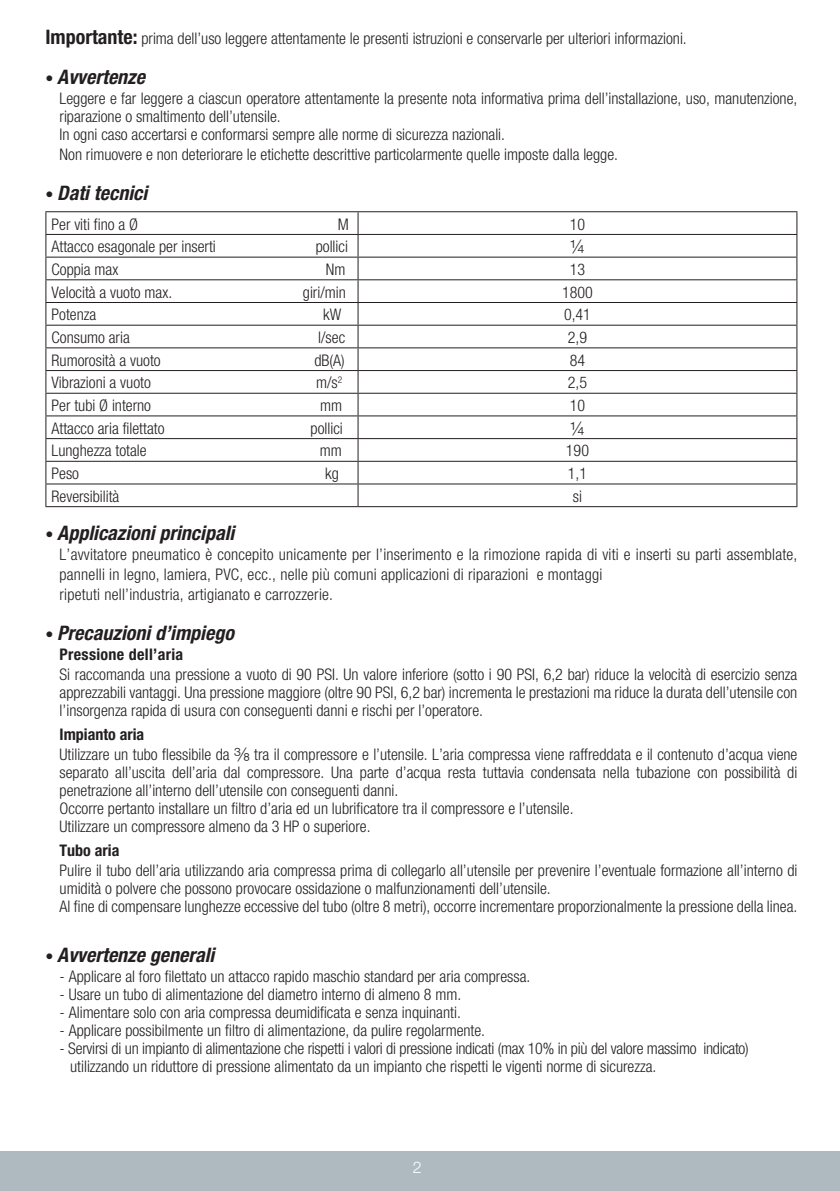
<style>
.page{position:relative;width:840px;height:1191px;background:#fff}
.page>*{position:absolute;margin:0;border:0;box-sizing:border-box;transform-origin:0 0}
.t1{font:italic 700 20px "Helvetica Amos Cond";color:#231f20}
.t2{font:300 16px/18px "Helvetica Amos Cond";color:#231f20}
.t3{font:700 16px "Helvetica Amos Cond";color:#231f20}
.t4{font:700 16px "Helvetica Amos Cond";letter-spacing:.02em;color:#231f20}
.t5{font:300 16px "Helvetica Amos";color:#fff}
.s1{font-weight:700;font-size:20px}
.s2{font-weight:300;font-style:normal;font-size:16px}
</style>
<div class="page">
<div style="left:0;top:1151px;width:839px;height:40px;background:#aeb9c0"></div>
<hr style="left:45px;top:211px;width:313px;height:1px;background:#231f20">
<hr style="left:358px;top:211px;width:439px;height:1px;background:#231f20">
<hr style="left:45px;top:506px;width:313px;height:1px;background:#231f20">
<hr style="left:358px;top:506px;width:439px;height:1px;background:#231f20">
<svg style="left:45px;top:212px;width:752px;height:294px"></svg>
<p class="t2" style="left:45px;top:29px;width:642px"><span class="s1">Importante:</span> prima dell’uso leggere attentamente le presenti istruzioni e conservarle per ulteriori informazioni.</p>
<p class="t1" style="left:45px;top:65px;width:101px"><span class="s2">•</span> Avvertenze</p>
<p class="t2" style="left:60px;top:89px;width:739px">Leggere e far leggere a ciascun operatore attentamente la presente nota informativa prima dell’installazione, uso, manutenzione, riparazione o smaltimento dell’utensile.</p>
<p class="t2" style="left:60px;top:125px;width:446px">In ogni caso accertarsi e conformarsi sempre alle norme di sicurezza nazionali.</p>
<p class="t2" style="left:60px;top:145px;width:559px">Non rimuovere e non deteriorare le etichette descrittive particolarmente quelle imposte dalla legge.</p>
<p class="t1" style="left:45px;top:181px;width:103px"><span class="s2">•</span> Dati tecnici</p>
<p class="t2" style="left:52px;top:215px;width:88px">Per viti fino a Ø</p>
<p class="t2" style="left:338px;top:215px;width:12px">M</p>
<p class="t2" style="left:569px;top:215px;width:17px">10</p>
<p class="t2" style="left:52px;top:238px;width:166px">Attacco esagonale per inserti</p>
<p class="t2" style="left:315px;top:238px;width:34px">pollici</p>
<p class="t2" style="left:52px;top:260px;width:68px">Coppia max</p>
<p class="t2" style="left:326px;top:260px;width:21px">Nm</p>
<p class="t2" style="left:569px;top:260px;width:17px">13</p>
<p class="t2" style="left:52px;top:283px;width:122px">Velocità a vuoto max.</p>
<p class="t2" style="left:303px;top:283px;width:44px">giri/min</p>
<p class="t2" style="left:561px;top:283px;width:32px">1800</p>
<p class="t2" style="left:52px;top:306px;width:46px">Potenza</p>
<p class="t2" style="left:323px;top:306px;width:20px">kW</p>
<p class="t2" style="left:563px;top:306px;width:28px">0,41</p>
<p class="t2" style="left:52px;top:328px;width:80px">Consumo aria</p>
<p class="t2" style="left:318px;top:328px;width:28px">l/sec</p>
<p class="t2" style="left:567px;top:328px;width:21px">2,9</p>
<p class="t2" style="left:52px;top:351px;width:111px">Rumorosità a vuoto</p>
<p class="t2" style="left:314px;top:351px;width:32px">dB(A)</p>
<p class="t2" style="left:569px;top:351px;width:17px">84</p>
<p class="t2" style="left:52px;top:374px;width:101px">Vibrazioni a vuoto</p>
<p class="t2" style="left:316px;top:374px;width:28px">m/s<sup>2</sup></p>
<p class="t2" style="left:567px;top:374px;width:21px">2,5</p>
<p class="t2" style="left:52px;top:396px;width:101px">Per tubi Ø interno</p>
<p class="t2" style="left:320px;top:396px;width:23px">mm</p>
<p class="t2" style="left:569px;top:396px;width:17px">10</p>
<p class="t2" style="left:52px;top:419px;width:114px">Attacco aria filettato</p>
<p class="t2" style="left:310px;top:419px;width:34px">pollici</p>
<p class="t2" style="left:52px;top:442px;width:97px">Lunghezza totale</p>
<p class="t2" style="left:319px;top:442px;width:23px">mm</p>
<p class="t2" style="left:565px;top:442px;width:25px">190</p>
<p class="t2" style="left:52px;top:464px;width:29px">Peso</p>
<p class="t2" style="left:325px;top:464px;width:15px">kg</p>
<p class="t2" style="left:567px;top:464px;width:21px">1,1</p>
<p class="t2" style="left:52px;top:487px;width:69px">Reversibilità</p>
<p class="t2" style="left:572px;top:487px;width:11px">si</p>
<p class="t1" style="left:45px;top:521px;width:190px"><span class="s2">•</span> Applicazioni principali</p>
<p class="t2" style="left:60px;top:544px;width:739px;line-height:20px">L’avvitatore pneumatico è concepito unicamente per l’inserimento e la rimozione rapida di viti e inserti su parti assemblate, pannelli in legno, lamiera, PVC, ecc., nelle più comuni applicazioni di riparazioni e montaggi</p>
<p class="t2" style="left:60px;top:585px;width:275px">ripetuti nell’industria, artigianato e carrozzerie.</p>
<p class="t1" style="left:45px;top:621px;width:190px"><span class="s2">•</span> Precauzioni d’impiego</p>
<p class="t4" style="left:60px;top:645px;width:125px">Pressione dell’aria</p>
<p class="t2" style="left:60px;top:665px;width:739px;text-align:justify">Si raccomanda una pressione a vuoto di 90 PSI. Un valore inferiore (sotto i 90 PSI, 6,2 bar) riduce la velocità di esercizio senza apprezzabili vantaggi. Una pressione maggiore (oltre 90 PSI, 6,2 bar) incrementa le prestazioni ma riduce la durata dell’utensile con l’insorgenza rapida di usura con conseguenti danni e rischi per l’operatore.</p>
<p class="t3" style="left:60px;top:725px;width:86px">Impianto aria</p>
<p class="t2" style="left:60px;top:745px;width:171px">Utilizzare un tubo flessibile da</p>
<p class="t2" style="left:60px;top:745px;width:739px;text-align:justify;text-indent:194px">tra il compressore e l’utensile. L’aria compressa viene raffreddata e il contenuto d’acqua viene separato all’uscita dell’aria dal compressore. Una parte d’acqua resta tuttavia condensata nella tubazione con possibilità di penetrazione all’interno dell’utensile con conseguenti danni.</p>
<p class="t2" style="left:60px;top:799px;width:515px">Occorre pertanto installare un filtro d’aria ed un lubrificatore tra il compressore e l’utensile.</p>
<p class="t2" style="left:60px;top:817px;width:312px">Utilizzare un compressore almeno da 3 HP o superiore.</p>
<p class="t3" style="left:60px;top:841px;width:61px">Tubo aria</p>
<p class="t2" style="left:60px;top:861px;width:739px">Pulire il tubo dell’aria utilizzando aria compressa prima di collegarlo all’utensile per prevenire l’eventuale formazione all’interno di umidità o polvere che possono provocare ossidazione o malfunzionamenti dell’utensile.</p>
<p class="t2" style="left:60px;top:897px;width:739px">Al fine di compensare lunghezze eccessive del tubo (oltre 8 metri), occorre incrementare proporzionalmente la pressione della linea.</p>
<p class="t1" style="left:45px;top:943px;width:170px"><span class="s2">•</span> Avvertenze generali</p>
<p class="t2" style="left:60px;top:967px;width:472px">- Applicare al foro filettato un attacco rapido maschio standard per aria compressa.</p>
<p class="t2" style="left:60px;top:985px;width:403px">- Usare un tubo di alimentazione del diametro interno di almeno 8 mm.</p>
<p class="t2" style="left:60px;top:1003px;width:402px">- Alimentare solo con aria compressa deumidificata e senza inquinanti.</p>
<p class="t2" style="left:60px;top:1021px;width:427px">- Applicare possibilmente un filtro di alimentazione, da pulire regolarmente.</p>
<p class="t2" style="left:60px;top:1039px;width:690px">- Servirsi di un impianto di alimentazione che rispetti i valori di pressione indicati (max 10% in più del valore massimo indicato)</p>
<p class="t2" style="left:70px;top:1057px;width:587px">utilizzando un riduttore di pressione alimentato da un impianto che rispetti le vigenti norme di sicurezza.</p>
<p class="t5" style="left:412px;top:1158px;width:10px">2</p>
</div>
